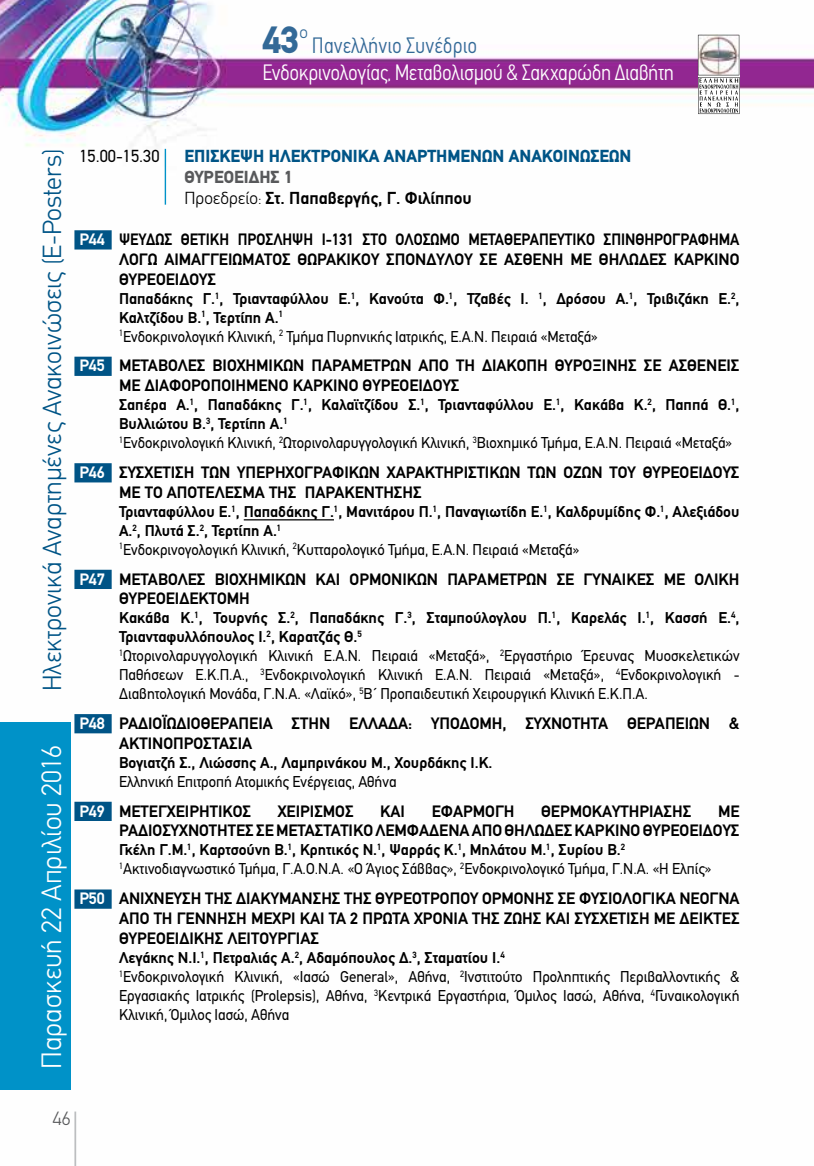
<style>
.page{position:relative;width:814px;height:1166px;background:#fff}
.page>*{position:absolute;margin:0;border:0;box-sizing:border-box;transform-origin:0 0}
.t1{font:900 38.15px "PF Din Text";color:#336997}
.t2{font:300 28px "PF Din Text";color:#fff}
.t3{font:300 26.25px "PF Din Text";color:#005486}
.t4{font:300 condensed 22.4px "PF Din Text";letter-spacing:-.02em;color:#fff}
.t5{font:300 condensed 22.4px "PF Din Text";color:#336997}
.t6{font:300 19.25px "PF Din Text";color:#58595b}
.t7{font:700 17.5px/21px "PF Din Text";color:#000}
.t8{font:900 17.5px "PF Din Text";color:#005486}
.t9{font:17.5px "PF Din Text";color:#000}
.t10{font:700 16.62px/19.9px "PF Din Text";color:#000}
.t11{font:700 16.62px/19.9px "PF Din Text";color:#000;text-align:justify;scale:.92 1}
.t12{font:15.75px/18.9px "PF Din Text";color:#000;scale:.95 1}
.t13{font:700 15.75px/18.9px "PF Din Text";color:#000}
.s1{font-weight:900;color:#58595b}
.s2{font-weight:300}
.s3{color:#fff}
.s4{font-weight:400}
.s5{font-weight:700}
</style>
<div class="page">
<img style="left:0;top:0;width:814px;height:1166px">
<hr style="left:74px;top:1111px;width:2px;height:55px;background:#bcbec0">
<svg style="left:698px;top:35px;width:41px;height:79px"></svg>
<div style="left:0;top:722px;width:70px;height:367px;background:#0092c8"></div>
<div style="left:74px;top:230px;width:38px;height:19px;background:#005486"></div>
<div style="left:74px;top:357px;width:38px;height:19px;background:#005486"></div>
<div style="left:74px;top:463px;width:38px;height:19px;background:#005486"></div>
<hr style="left:244px;top:519px;width:90px;height:1px;background:#000">
<div style="left:74px;top:570px;width:38px;height:19px;background:#005486"></div>
<div style="left:74px;top:714px;width:38px;height:19px;background:#005486"></div>
<div style="left:74px;top:802px;width:38px;height:19px;background:#005486"></div>
<div style="left:74px;top:889px;width:38px;height:20px;background:#005486"></div>
<hr style="left:165px;top:149px;width:1px;height:56px;background:#0092c8">
<h1 class="t1" style="left:262px;top:17px;width:47px">43<sup>ο</sup></h1>
<h3 class="t5" style="left:312px;top:32px;width:167px">Πανελλήνιο Συνέδριο</h3>
<h3 class="t4" style="left:262px;top:59px;width:413px">Ενδοκρινολογίας, Μεταβολισμού &amp; Σακχαρώδη Διαβήτη</h3>
<h3 class="t3" style="left:36px;top:691px;width:544px;rotate:-90deg">Ηλεκτρονικά Αναρτημένες Ανακοινώσεις (E-Posters)</h3>
<h2 class="t2" style="left:35px;top:1068px;width:325px;rotate:-90deg">Παρασκευή 22 Απριλίου 2016</h2>
<p class="t9" style="left:79px;top:146px;width:82px">15.00-15.30</p>
<p class="t8" style="left:184px;top:145px;width:448px">ΕΠΙΣΚΕΨΗ ΗΛΕΚΤΡΟΝΙΚΑ ΑΝΑΡΤΗΜΕΝΩΝ ΑΝΑΚΟΙΝΩΣΕΩΝ</p>
<p class="t7" style="left:184px;top:166px;width:289px"><span class="s1">ΘΥΡΕΟΕΙΔΗΣ 1<br></span><span class="s2">Προεδρείο:</span> Στ. Παπαβεργής, Γ. Φιλίππου</p>
<p class="t11" style="left:119px;top:229px;width:675px;text-indent:-40px"><span class="s3">P44</span> ΨΕΥΔΩΣ ΘΕΤΙΚΗ ΠΡΟΣΛΗΨΗ Ι-131 ΣΤΟ ΟΛΟΣΩΜΟ ΜΕΤΑΘΕΡΑΠΕΥΤΙΚΟ ΣΠΙΝΘΗΡΟΓΡΑΦΗΜΑ ΛΟΓΩ ΑΙΜΑΓΓΕΙΩΜΑΤΟΣ ΘΩΡΑΚΙΚΟΥ ΣΠΟΝΔΥΛΟΥ ΣΕ ΑΣΘΕΝΗ ΜΕ ΘΗΛΩΔΕΣ ΚΑΡΚΙΝΟ ΘΥΡΕΟΕΙΔΟΥΣ</p>
<p class="t13" style="left:119px;top:289px;width:622px">Παπαδάκης Γ.<sup>1</sup>, Τριανταφύλλου Ε.<sup>1</sup>, Κανούτα Φ.<sup>1</sup>, Τζαβές Ι. <sup>1</sup>, Δρόσου Α.<sup>1</sup>, Τριβιζάκη Ε.<sup>2</sup>,<br>Καλτζίδου Β.<sup>1</sup>, Τερτίπη Α.<sup>1<br></sup><sup>1</sup><span class="s4">Ενδοκρινολογική Κλινική,</span> <sup>2</sup> <span class="s4">Τμήμα Πυρηνικής Ιατρικής, Ε.Α.Ν. Πειραιά «Μεταξά»</span></p>
<p class="t10" style="left:119px;top:356px;width:622px;text-indent:-40px"><span class="s3">P45</span> ΜΕΤΑΒΟΛΕΣ ΒΙΟΧΗΜΙΚΩΝ ΠΑΡΑΜΕΤΡΩΝ ΑΠΟ ΤΗ ΔΙΑΚΟΠΗ ΘΥΡΟΞΙΝΗΣ ΣΕ ΑΣΘΕΝΕΙΣ<br>ΜΕ ΔΙΑΦΟΡΟΠΟΙΗΜΕΝΟ ΚΑΡΚΙΝΟ ΘΥΡΕΟΕΙΔΟΥΣ</p>
<p class="t13" style="left:119px;top:395px;width:622px">Σαπέρα Α.<sup>1</sup>, Παπαδάκης Γ.<sup>1</sup>, Καλαϊτζίδου Σ.<sup>1</sup>, Τριανταφύλλου Ε.<sup>1</sup>, Κακάβα Κ.<sup>2</sup>, Παππά Θ.<sup>1</sup>,<br>Βυλλιώτου Β.<sup>3</sup>, Τερτίπη Α.<sup>1<br></sup><sup>1</sup><span class="s4">Ενδοκρινολογική Κλινική,</span> <sup>2</sup><span class="s4">Ωτορινολαρυγγολογική Κλινική,</span> <sup>3</sup><span class="s4">Βιοχημικό Τμήμα, Ε.Α.Ν. Πειραιά «Μεταξά»</span></p>
<p class="t10" style="left:119px;top:462px;width:622px;text-indent:-40px"><span class="s3">P46</span> ΣΥΣΧΕΤΙΣΗ ΤΩΝ ΥΠΕΡΗΧΟΓΡΑΦΙΚΩΝ ΧΑΡΑΚΤΗΡΙΣΤΙΚΩΝ ΤΩΝ ΟΖΩΝ ΤΟΥ ΘΥΡΕΟΕΙΔΟΥΣ<br>ΜΕ ΤΟ ΑΠΟΤΕΛΕΣΜΑ ΤΗΣ ΠΑΡΑΚΕΝΤΗΣΗΣ</p>
<p class="t13" style="left:119px;top:502px;width:622px">Τριανταφύλλου Ε.<sup>1</sup>, Παπαδάκης Γ.<sup>1</sup>, Μανιτάρου Π.<sup>1</sup>, Παναγιωτίδη Ε.<sup>1</sup>, Καλδρυμίδης Φ.<sup>1</sup>, Αλεξιάδου<br>Α.<sup>2</sup>, Πλυτά Σ.<sup>2</sup>, Τερτίπη Α.<sup>1<br></sup><sup>1</sup><span class="s4">Ενδοκρινογολογική Κλινική,</span> <sup>2</sup><span class="s4">Κυτταρολογικό Τμήμα, Ε.Α.Ν. Πειραιά «Μεταξά»</span></p>
<p class="t10" style="left:119px;top:569px;width:622px;text-indent:-40px"><span class="s3">P47</span> ΜΕΤΑΒΟΛΕΣ ΒΙΟΧΗΜΙΚΩΝ ΚΑΙ ΟΡΜΟΝΙΚΩΝ ΠΑΡΑΜΕΤΡΩΝ ΣΕ ΓΥΝΑΙΚΕΣ ΜΕ ΟΛΙΚΗ<br>ΘΥΡΕΟΕΙΔΕΚΤΟΜΗ</p>
<p class="t12" style="left:119px;top:609px;width:654px"><span class="s5">Κακάβα Κ.</span><sup>1</sup><span class="s5">, Τουρνής Σ.</span><sup>2</sup><span class="s5">, Παπαδάκης Γ.</span><sup>3</sup><span class="s5">, Σταμπούλογλου Π.</span><sup>1</sup><span class="s5">, Καρελάς Ι.</span><sup>1</sup><span class="s5">, Κασσή Ε.</span><sup>4</sup><span class="s5">, Τριανταφυλλόπουλος Ι.</span><sup>2</sup><span class="s5">, Καρατζάς Θ.</span><sup>5<br></sup><sup>1</sup>Ωτορινολαρυγγολογική Κλινική Ε.Α.Ν. Πειραιά «Μεταξά», <sup>2</sup>Εργαστήριο Έρευνας Μυοσκελετικών Παθήσεων Ε.Κ.Π.Α., <sup>3</sup>Ενδοκρινολογική Κλινική Ε.Α.Ν. Πειραιά «Μεταξά», <sup>4</sup>Ενδοκρινολογική - Διαβητολογική Μονάδα, Γ.Ν.Α. «Λαϊκό», <sup>5</sup>Β΄ Προπαιδευτική Χειρουργική Κλινική Ε.Κ.Π.Α.</p>
<p class="t10" style="left:119px;top:713px;width:622px;text-indent:-40px"><span class="s3">P48</span> ΡΑΔΙΟΪΩΔΙΟΘΕΡΑΠΕΙΑ ΣΤΗΝ ΕΛΛΑΔΑ: ΥΠΟΔΟΜΗ, ΣΥΧΝΟΤΗΤΑ ΘΕΡΑΠΕΙΩΝ &amp;<br>ΑΚΤΙΝΟΠΡΟΣΤΑΣΙΑ</p>
<p class="t13" style="left:119px;top:753px;width:375px">Βογιατζή Σ., Λιώσσης A., Λαμπρινάκου M., Χουρδάκης Ι.Κ.</p>
<p class="t12" style="left:119px;top:772px;width:293px">Ελληνική Επιτροπή Ατομικής Ενέργειας, Αθήνα</p>
<p class="t10" style="left:79px;top:801px;width:173px"><span class="s3">P49</span> ΜΕΤΕΓΧΕΙΡΗΤΙΚΟΣ</p>
<p class="t10" style="left:278px;top:801px;width:77px">ΧΕΙΡΙΣΜΟΣ</p>
<p class="t10" style="left:380px;top:801px;width:26px">ΚΑΙ</p>
<p class="t10" style="left:432px;top:801px;width:84px">ΕΦΑΡΜΟΓΗ</p>
<p class="t10" style="left:541px;top:801px;width:152px">ΘΕΡΜΟΚΑΥΤΗΡΙΑΣΗΣ</p>
<p class="t10" style="left:119px;top:801px;width:622px;text-align:right">ΜΕ<br>ΡΑΔΙΟΣΥΧΝΟΤΗΤΕΣ ΣΕ ΜΕΤΑΣΤΑΤΙΚΟ ΛΕΜΦΑΔΕΝΑ ΑΠΟ ΘΗΛΩΔΕΣ ΚΑΡΚΙΝΟ ΘΥΡΕΟΕΙΔΟΥΣ</p>
<p class="t12" style="left:119px;top:840px;width:625px"><span class="s5">Γκέλη Γ.Μ.</span><sup>1</sup><span class="s5">, Καρτσούνη Β.</span><sup>1</sup><span class="s5">, Κρητικός Ν.</span><sup>1</sup><span class="s5">, Ψαρράς Κ.</span><sup>1</sup><span class="s5">, Μηλάτου Μ.</span><sup>1</sup><span class="s5">, Συρίου Β.</span><sup>2<br></sup><sup>1</sup>Ακτινοδιαγνωστικό Τμήμα, Γ.Α.Ο.Ν.Α. «Ο Άγιος Σάββας», <sup>2</sup>Ενδοκρινολογικό Τμήμα, Γ.Ν.Α. «Η Ελπίς»</p>
<p class="t10" style="left:119px;top:888px;width:622px;text-align:justify;text-indent:-40px"><span class="s3">P50</span> ΑΝΙΧΝΕΥΣΗ ΤΗΣ ΔΙΑΚΥΜΑΝΣΗΣ ΤΗΣ ΘΥΡΕΟΤΡΟΠΟΥ ΟΡΜΟΝΗΣ ΣΕ ΦΥΣΙΟΛΟΓΙΚΑ ΝΕΟΓΝΑ ΑΠΟ ΤΗ ΓΕΝΝΗΣΗ ΜΕΧΡΙ ΚΑΙ ΤΑ 2 ΠΡΩΤΑ ΧΡΟΝΙΑ ΤΗΣ ΖΩΗΣ ΚΑΙ ΣΥΣΧΕΤΙΣΗ ΜΕ ΔΕΙΚΤΕΣ ΘΥΡΕΟΕΙΔΙΚΗΣ ΛΕΙΤΟΥΡΓΙΑΣ</p>
<p class="t12" style="left:119px;top:948px;width:654px"><span class="s5">Λεγάκης Ν.Ι.</span><sup>1</sup><span class="s5">, Πετραλιάς Α.</span><sup>2</sup><span class="s5">, Αδαμόπουλος Δ.</span><sup>3</sup><span class="s5">, Σταματίου Ι.</span><sup>4<br></sup><sup>1</sup>Ενδοκρινολογική Κλινική, «Ιασώ General», Αθήνα, <sup>2</sup>Ινστιτούτο Προληπτικής Περιβαλλοντικής &amp; Εργασιακής Ιατρικής (Prolepsis), Αθήνα, <sup>3</sup>Κεντρικά Εργαστήρια, Όμιλος Ιασώ, Αθήνα, <sup>4</sup>Γυναικολογική Κλινική, Όμιλος Ιασώ, Αθήνα</p>
<p class="t6" style="left:53px;top:1107px;width:19px">46</p>
</div>
